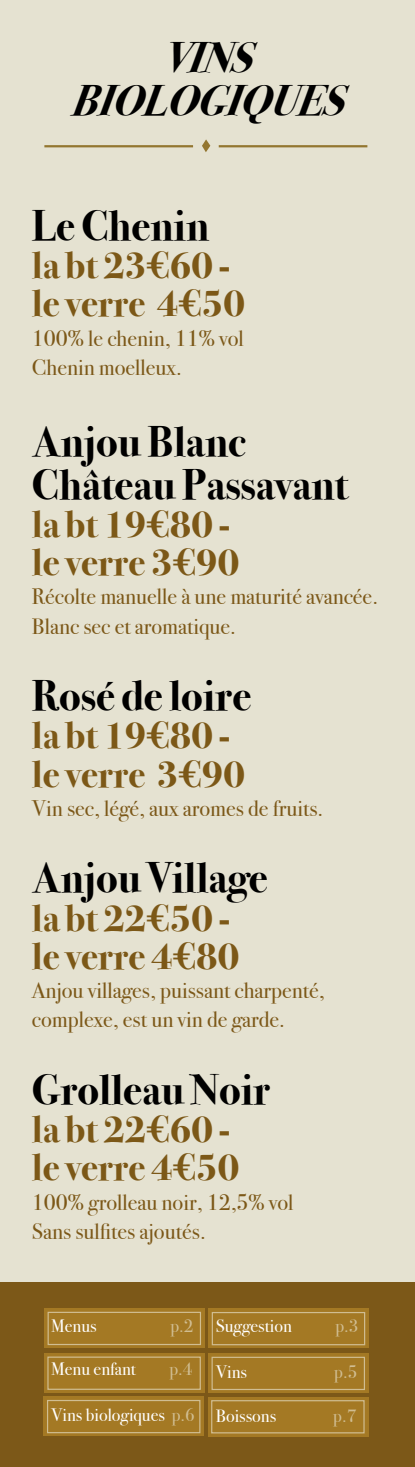
<style>
.page{position:relative;width:415px;height:1467px;background:#fff}
.page>*{position:absolute;margin:0;border:0;box-sizing:border-box;transform-origin:0 0}
.t1{font:700 42.75px/42.8px "Bodoni Svty Two ITCTT";color:#000}
.t2{font:italic 700 42.75px/42.8px "Bodoni Svty Two ITCTT";color:#000;text-align:center}
.t3{font:700 38.25px/38.2px "Bodoni Svty Two ITCTT";color:#7c5817}
.t4{font:22.5px/29.2px "Bodoni Svty Two ITCTT";color:#7c5818}
.t5{font:18px "Bodoni Svty Two ITCTT";color:#fff}
.t6{font:18px "Bodoni Svty Two ITCTT";color:#d0bd91}
.s1{color:#d0bd91}
</style>
<div class="page">
<div style="left:0;top:0;width:415px;height:1451px;background:#e5e2d1"></div>
<hr style="left:44px;top:145px;width:149px;height:2px;background:#937630">
<hr style="left:219px;top:145px;width:148px;height:2px;background:#937630">
<svg style="left:202px;top:139px;width:8px;height:13px"></svg>
<div style="left:0;top:1282px;width:415px;height:185px;background:#7c5818"></div>
<div style="left:44px;top:1308px;width:160px;height:40px;background:#a47924"></div>
<div style="left:48px;top:1312px;width:153px;height:33px;border:1px solid #d0bd91"></div>
<div style="left:208px;top:1309px;width:160px;height:39px;background:#a47924"></div>
<div style="left:212px;top:1312px;width:153px;height:33px;border:1px solid #d0bd91"></div>
<div style="left:44px;top:1353px;width:160px;height:40px;background:#a47924"></div>
<div style="left:47px;top:1356px;width:154px;height:34px;border:1px solid #d0bd91"></div>
<div style="left:208px;top:1353px;width:160px;height:40px;background:#a47924"></div>
<div style="left:211px;top:1357px;width:154px;height:33px;border:1px solid #d0bd91"></div>
<div style="left:44px;top:1397px;width:160px;height:39px;background:#a47924"></div>
<div style="left:47px;top:1400px;width:153px;height:33px;border:1px solid #d0bd91"></div>
<div style="left:208px;top:1397px;width:160px;height:39px;background:#a47924"></div>
<div style="left:211px;top:1400px;width:153px;height:33px;border:1px solid #d0bd91"></div>
<h1 class="t2" style="left:70px;top:33px;width:297px">VINS<br>BIOLOGIQUES</h1>
<h1 class="t1" style="left:32px;top:201px;width:179px">Le Chenin</h1>
<h2 class="t3" style="left:32px;top:243px;width:214px">la bt 23€60 - le verre 4€50</h2>
<p class="t4" style="left:32px;top:321px;width:213px">100% le chenin, 11% vol<br>Chenin moelleux.</p>
<h1 class="t1" style="left:32px;top:417px;width:317px">Anjou Blanc<br>Château Passavant</h1>
<h2 class="t3" style="left:32px;top:502px;width:209px">la bt 19€80 - le verre 3€90</h2>
<p class="t4" style="left:32px;top:580px;width:347px">Récolte manuelle à une maturité avancée.<br>Blanc sec et aromatique.</p>
<h1 class="t1" style="left:32px;top:671px;width:221px">Rosé de loire</h1>
<h2 class="t3" style="left:32px;top:713px;width:214px">la bt 19€80 - le verre 3€90</h2>
<p class="t4" style="left:32px;top:791px;width:293px">Vin sec, légé, aux aromes de fruits.</p>
<h1 class="t1" style="left:32px;top:853px;width:237px">Anjou Village</h1>
<h2 class="t3" style="left:32px;top:895px;width:209px">la bt 22€50 - le verre 4€80</h2>
<p class="t4" style="left:32px;top:973px;width:294px">Anjou villages, puissant charpenté, complexe, est un vin de garde.</p>
<h1 class="t1" style="left:32px;top:1065px;width:240px">Grolleau Noir</h1>
<h2 class="t3" style="left:32px;top:1107px;width:209px">la bt 22€60 - le verre 4€50</h2>
<p class="t4" style="left:32px;top:1185px;width:263px">100% grolleau noir, 12,5% vol<br>Sans sulfites ajoutés.</p>
<p class="t5" style="left:51px;top:1311px;width:47px">Menus</p>
<p class="t5" style="left:170px;top:1311px;width:123px"><span class="s1">p.2</span> Suggestion</p>
<p class="t6" style="left:335px;top:1311px;width:25px">p.3</p>
<p class="t5" style="left:51px;top:1354px;width:86px">Menu enfant</p>
<p class="t6" style="left:169px;top:1354px;width:25px">p.4</p>
<p class="t5" style="left:216px;top:1357px;width:33px">Vins</p>
<p class="t6" style="left:334px;top:1357px;width:25px">p.5</p>
<p class="t5" style="left:51px;top:1400px;width:226px">Vins biologiques <span class="s1">p.6</span> Boissons</p>
<p class="t6" style="left:333px;top:1401px;width:25px">p.7</p>
</div>
